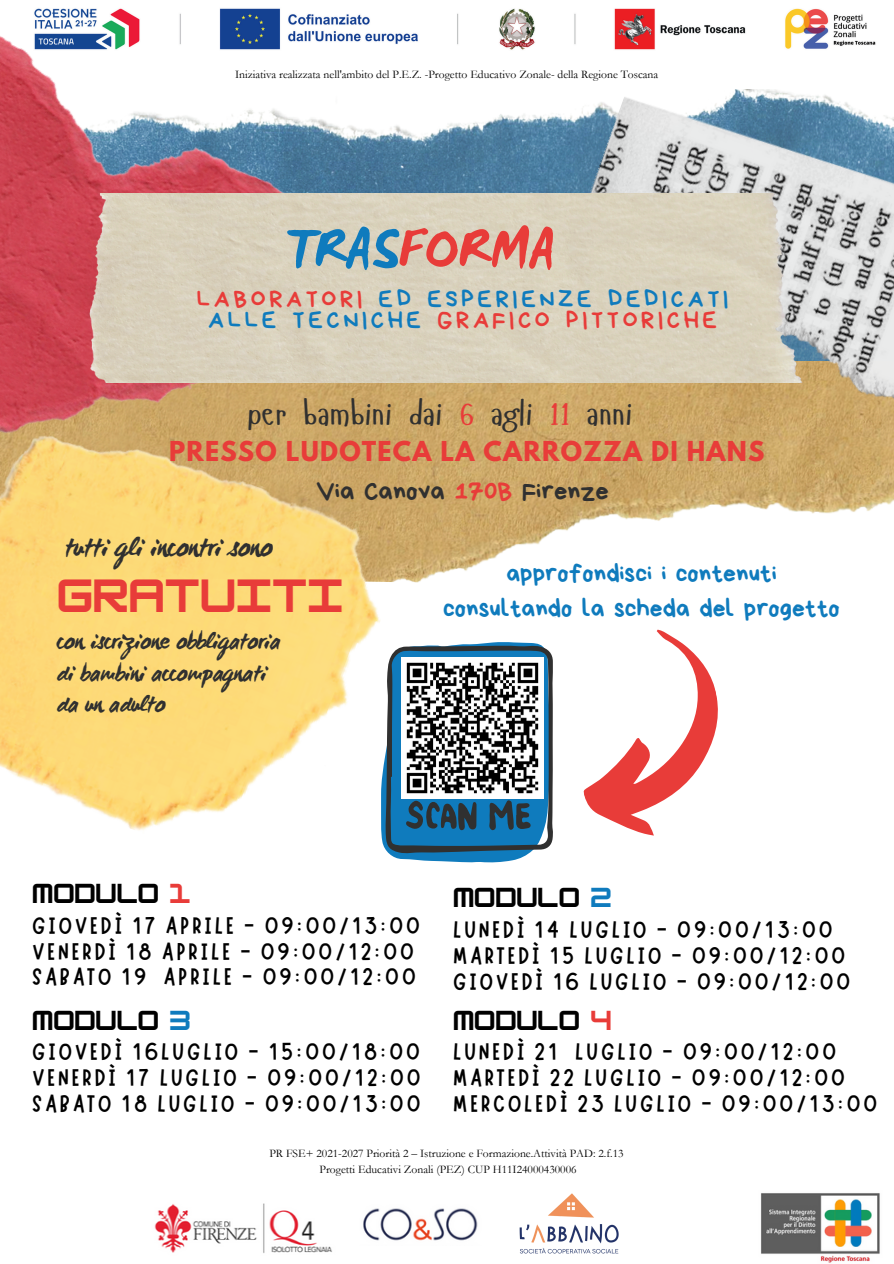
<style>
.page{position:relative;width:894px;height:1264px;background:#fff}
.page>*{position:absolute;margin:0;border:0;box-sizing:border-box;transform-origin:0 0}
.t1{font:700 59.55px "WC Mano Negra Bta";color:#e83c39}
.t2{font:700 40.65px "HK Modular";color:#e83c39}
.t3{font:32.85px "Hangyaboly";color:#303030}
.t4{font:26.4px "Bryndan Write";color:#303030}
.t5{font:700 25.8px "WC Mano Negra Bta";color:#303030}
.t6{font:25.5px/34.8px "Bryndan Write";color:#0f7bbd;text-align:center}
.t7{font:24.3px/21.3px "Bryndan Write";letter-spacing:.15em;color:#0f7bbd;text-align:center}
.t8{font:700 24.3px "League Spartan";letter-spacing:.05em;color:#e83c39}
.t9{font:24px/25.8px "Marykate";letter-spacing:.12em;color:#000}
.t10{font:700 24px "HK Modular";color:#000}
.t11{font:700 22.5px "WC Mano Negra Bta";color:#303030}
.t12{font:11.55px "Garamond";color:#000}
.s1{color:#0f7bbd}
.s2{color:#e83c39}
</style>
<div class="page">
<img style="left:335px;top:8px;width:541px;height:42px">
<img style="left:761px;top:1193px;width:119px;height:70px">
<img style="left:154px;top:1203px;width:178px;height:50px">
<img style="left:363px;top:1208px;width:115px;height:33px">
<img style="left:335px;top:382px;width:558px;height:201px">
<img style="left:335px;top:114px;width:220px;height:79px">
<img style="left:555px;top:89px;width:338px;height:371px">
<img style="left:0;top:8px;width:335px;height:386px">
<img style="left:87px;top:193px;width:722px;height:189px">
<svg style="left:410px;top:629px;width:308px;height:233px"></svg>
<img style="left:519px;top:1193px;width:100px;height:61px">
<img style="left:0;top:394px;width:410px;height:466px">
<img style="left:401px;top:657px;width:142px;height:142px">
<p class="t12" style="left:235px;top:68px;width:424px">Iniziativa realizzata nell'ambito del P.E.Z. -Progetto Educativo Zonale- della Regione Toscana</p>
<p class="t1" style="left:285px;top:211px;width:269px"><span class="s1">TRAS</span>FORMA</p>
<p class="t7" style="left:197px;top:288px;width:532px"><span class="s2">LABORATORI</span> ED ESPERIENZE DEDICATI<br>ALLE TECNICHE <span class="s2">GRAFICO PITTORICHE</span></p>
<p class="t3" style="left:247px;top:393px;width:386px">per bambini dai <span class="s2">6</span> agli <span class="s2">11</span> anni</p>
<h1 class="t8" style="left:169px;top:439px;width:597px">PRESSO LUDOTECA LA CARROZZA DI HANS</h1>
<h5 class="t4" style="left:316px;top:477px;width:294px">Via Canova <span class="s2">170B</span> Firenze</h5>
<h6 class="t5" style="left:65px;top:531px;width:209px">tutti gli incontri sono</h6>
<h3 class="t2" style="left:57px;top:571px;width:287px">GRATUITI</h3>
<h4 class="t11" style="left:57px;top:627px;width:225px">con iscrizione obbligatoria</h4>
<p class="t11" style="left:57px;top:658px;width:211px">di bambini accompagnati</p>
<p class="t11" style="left:57px;top:690px;width:110px">da un adulto</p>
<h2 class="t6" style="left:443px;top:556px;width:398px">approfondisci i contenuti consultando la scheda del progetto</h2>
<p class="t10" style="left:32px;top:879px;width:160px">MODULO <span class="s2">1</span></p>
<h5 class="t9" style="left:32px;top:910px;width:389px">GIOVEDÌ 17 APRILE - 09:00/13:00<br>VENERDÌ 18 APRILE - 09:00/12:00</h5>
<p class="t9" style="left:32px;top:961px;width:385px">SABATO 19 APRILE - 09:00/12:00</p>
<p class="t10" style="left:32px;top:1005px;width:160px">MODULO <span class="s1">3</span></p>
<p class="t9" style="left:32px;top:1036px;width:390px">GIOVEDÌ 16LUGLIO - 15:00/18:00<br>VENERDÌ 17 LUGLIO - 09:00/12:00</p>
<p class="t9" style="left:32px;top:1088px;width:389px">SABATO 18 LUGLIO - 09:00/13:00</p>
<p class="t10" style="left:453px;top:883px;width:160px">MODULO <span class="s1">2</span></p>
<p class="t9" style="left:453px;top:914px;width:393px">LUNEDÌ 14 LUGLIO - 09:00/13:00<br>MARTEDÌ 15 LUGLIO - 09:00/12:00</p>
<p class="t9" style="left:453px;top:965px;width:398px">GIOVEDÌ 16 LUGLIO - 09:00/12:00</p>
<h5 class="t10" style="left:453px;top:1005px;width:160px">MODULO <span class="s2">4</span></h5>
<p class="t9" style="left:453px;top:1036px;width:393px">LUNEDÌ 21 LUGLIO - 09:00/12:00<br>MARTEDÌ 22 LUGLIO - 09:00/12:00</p>
<h5 class="t9" style="left:453px;top:1088px;width:425px">MERCOLEDÌ 23 LUGLIO - 09:00/13:00</h5>
<p class="t12" style="left:269px;top:1147px;width:355px">PR FSE+ 2021-2027 Priorità 2 – Istruzione e Formazione.Attività PAD: 2.f.13</p>
<p class="t12" style="left:319px;top:1162px;width:258px">Progetti Educativi Zonali (PEZ) CUP H11I24000430006</p>
</div>
